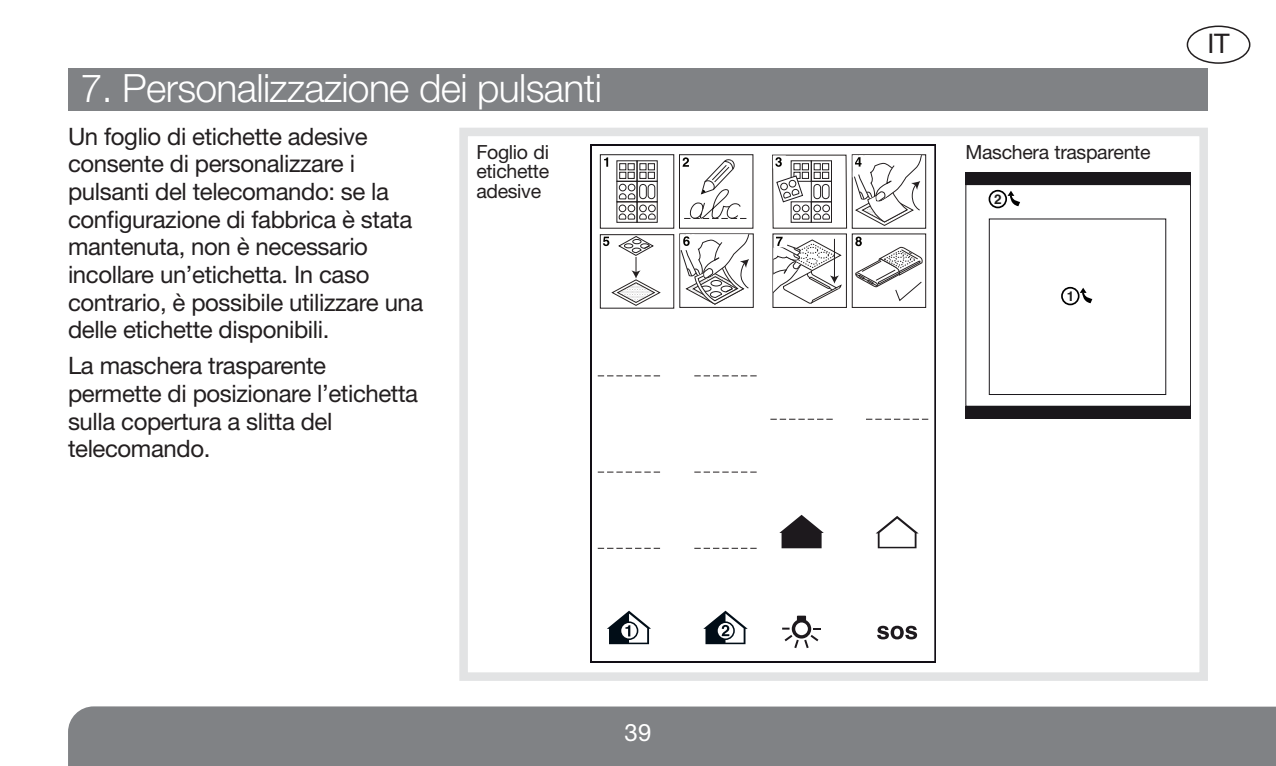
<style>
.page{position:relative;width:1276px;height:766px;background:#fff}
.page>*{position:absolute;margin:0;border:0;box-sizing:border-box;transform-origin:0 0}
.t1{font:300 39px "+TBWAUP Helvetica Neue LT Com";letter-spacing:-.015em;color:#fff}
.t2{font:27px "+CUKUHV Helvetica Neue LT Com";color:#231f20}
.t3{font:24px/27.6px "+CUKUHV Helvetica Neue LT Com";letter-spacing:-.015em;color:#231f20}
.t4{font:24px "+CUKUHV Helvetica Neue LT Com";color:#fff}
.t5{font:19.5px/19.5px "+CUKUHV Helvetica Neue LT Com";letter-spacing:-.015em;color:#231f20;text-align:justify}
.t6{font:700 13.5px "+QXKWDV Helvetica";color:#1d1d1b}
</style>
<div class="page">
<div style="left:1186px;top:26px;width:64px;height:38px;border:3px solid #231f20;border-radius:50%"></div>
<div style="left:68px;top:706px;width:1208px;height:59px;background:#808285"></div>
<div style="left:68px;top:68px;width:1140px;height:43px;background:#808285"></div>
<div style="left:459px;top:128px;width:749px;height:552px;border:9px solid #e2e3e4"></div>
<div style="left:772px;top:155px;width:75px;height:73px;border:1px solid #272221"></div>
<svg style="left:779px;top:514px;width:45px;height:34px"></svg>
<svg style="left:875px;top:516px;width:43px;height:32px"></svg>
<svg style="left:782px;top:615px;width:39px;height:33px"></svg>
<svg style="left:877px;top:625px;width:40px;height:14px"></svg>
<svg style="left:607px;top:610px;width:44px;height:34px"></svg>
<svg style="left:703px;top:610px;width:44px;height:34px"></svg>
<div style="left:679px;top:154px;width:74px;height:74px;border:1px solid #231f20"></div>
<div style="left:600px;top:154px;width:74px;height:74px;border:1px solid #231f20"></div>
<svg style="left:604px;top:157px;width:4px;height:10px"></svg>
<svg style="left:616px;top:160px;width:42px;height:63px"></svg>
<svg style="left:680px;top:234px;width:73px;height:71px"></svg>
<div style="left:600px;top:234px;width:74px;height:74px;border:1px solid #231f20"></div>
<svg style="left:603px;top:236px;width:57px;height:70px"></svg>
<div style="left:852px;top:154px;width:74px;height:74px;border:1px solid #231f20"></div>
<svg style="left:773px;top:237px;width:69px;height:67px"></svg>
<svg style="left:852px;top:155px;width:70px;height:71px"></svg>
<div style="left:852px;top:233px;width:74px;height:75px;border:1px solid #231f20"></div>
<svg style="left:773px;top:155px;width:59px;height:68px"></svg>
<svg style="left:855px;top:236px;width:67px;height:65px"></svg>
<svg style="left:682px;top:157px;width:64px;height:62px"></svg>
<svg style="left:598px;top:375px;width:62px;height:1px"></svg>
<svg style="left:598px;top:471px;width:62px;height:1px"></svg>
<svg style="left:694px;top:375px;width:62px;height:1px"></svg>
<svg style="left:598px;top:547px;width:62px;height:1px"></svg>
<svg style="left:694px;top:547px;width:62px;height:1px"></svg>
<svg style="left:770px;top:418px;width:62px;height:1px"></svg>
<svg style="left:694px;top:471px;width:62px;height:1px"></svg>
<svg style="left:866px;top:418px;width:62px;height:1px"></svg>
<div style="left:988px;top:190px;width:19px;height:18px;border:2px solid #000;border-radius:50%"></div>
<svg style="left:1007px;top:191px;width:13px;height:15px"></svg>
<div style="left:1061px;top:287px;width:18px;height:18px;border:2px solid #000;border-radius:50%"></div>
<svg style="left:1079px;top:287px;width:13px;height:16px"></svg>
<div style="left:989px;top:218px;width:177px;height:177px;border:1px solid #1a171b"></div>
<div style="left:965px;top:184px;width:226px;height:222px;border:1px solid #1a171b"></div>
<div style="left:965px;top:172px;width:226px;height:12px;background:#1a171b"></div>
<div style="left:965px;top:406px;width:226px;height:13px;background:#1a171b"></div>
<h1 class="t1" style="left:81px;top:74px;width:522px">7. Personalizzazione dei pulsanti</h1>
<p class="t3" style="left:68px;top:122px;width:357px">Un foglio di etichette adesive consente di personalizzare i pulsanti del telecomando: se la configurazione di fabbrica è stata mantenuta, non è necessario incollare un’etichetta. In caso contrario, è possibile utilizzare una delle etichette disponibili.</p>
<p class="t3" style="left:68px;top:352px;width:351px">La maschera trasparente permette di posizionare l’etichetta sulla copertura a slitta del telecomando.</p>
<p class="t5" style="left:476px;top:142px;width:74px">Foglio di etichette adesive</p>
<p class="t5" style="left:965px;top:142px;width:187px">Maschera trasparente</p>
<p class="t6" style="left:994px;top:191px;width:9px">2</p>
<p class="t6" style="left:1066px;top:288px;width:9px">1</p>
<p class="t2" style="left:1207px;top:28px;width:24px">IT</p>
<p class="t4" style="left:624px;top:719px;width:28px">39</p>
</div>
